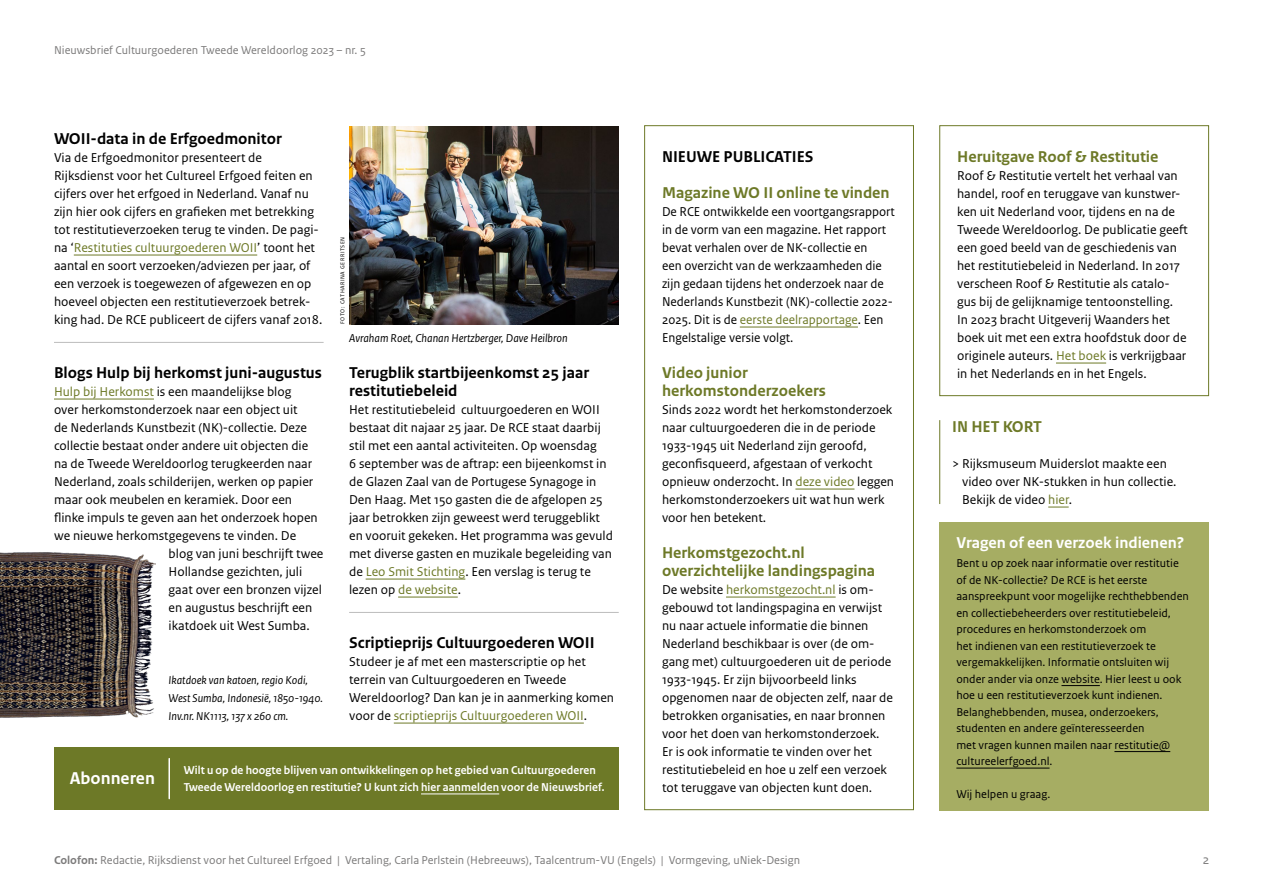
<style>
.page{position:relative;width:1263px;height:893px;background:#fff}
.page>*{position:absolute;margin:0;border:0;box-sizing:border-box;transform-origin:0 0}
.t1{font:700 18px "Rijksoverheid Sans Text";color:#fff}
.koppen{font:700 16.5px/18px "Rijksoverheid Sans Text";color:#000}
.koppen-2{font:700 16.5px/18px "Rijksoverheid Sans Text";color:#6d7927}
.koppen-3{font:700 16.5px "Rijksoverheid Sans Text";color:#fff}
.t2{font:13.5px/18px "Rijksoverheid Sans Text";color:#000}
.t3{font:13.5px "Rijksoverheid Sans Text";color:#7c7b7b}
.t4{font:12px/16.5px "Rijksoverheid Sans Text";color:#000}
.t5{font:12px "Rijksoverheid Sans Text";color:#7c7b7b}
.intro{font:700 12px/16.5px "Rijksoverheid Sans Heading";letter-spacing:.01em;color:#fff}
.bijschrift{font:italic 12px/18px "Rijksoverheid Sans Text";color:#000}
.fotocredit{font:6px "Rijksoverheid Sans Text";letter-spacing:.08em;color:#000}
.s1{color:#6d7927}
.s2{font-weight:700}
</style>
<div class="page">
<div style="left:939px;top:522px;width:270px;height:288px;background:#a6ad63"></div>
<hr style="left:1061px;top:685px;width:39px;height:1px;background:#000">
<hr style="left:1114px;top:751px;width:56px;height:1px;background:#000">
<hr style="left:956px;top:768px;width:93px;height:1px;background:#000">
<div style="left:54px;top:747px;width:565px;height:63px;background:#6d7927"></div>
<hr style="left:421px;top:794px;width:78px;height:1px;background:#fff">
<hr style="left:54px;top:342px;width:270px;height:1px;background:#bcbcbc">
<hr style="left:349px;top:612px;width:270px;height:1px;background:#bcbcbc">
<hr style="left:168px;top:759px;width:2px;height:40px;background:#fff">
<hr style="left:74px;top:255px;width:183px;height:1px;background:#6d7927">
<hr style="left:366px;top:579px;width:99px;height:1px;background:#6d7927">
<hr style="left:398px;top:597px;width:60px;height:1px;background:#6d7927">
<img style="left:0;top:552px;width:156px;height:166px">
<img style="left:349px;top:126px;width:270px;height:198px">
<hr style="left:54px;top:399px;width:100px;height:1px;background:#6d7927">
<hr style="left:394px;top:723px;width:190px;height:1px;background:#6d7927">
<hr style="left:740px;top:327px;width:118px;height:1px;background:#6d7927">
<hr style="left:795px;top:489px;width:59px;height:1px;background:#6d7927">
<hr style="left:726px;top:597px;width:110px;height:1px;background:#6d7927">
<div style="left:644px;top:125px;width:270px;height:685px;border:1px solid #6d7927"></div>
<hr style="left:1056px;top:363px;width:50px;height:1px;background:#6d7927">
<div style="left:939px;top:125px;width:270px;height:271px;border:1px solid #6d7927"></div>
<svg style="left:1048px;top:507px;width:21px;height:1px"></svg>
<hr style="left:939px;top:420px;width:1px;height:84px;background:#6d7927">
<p class="t5" style="left:54px;top:43px;width:313px">Nieuwsbrief Cultuurgoederen Tweede Wereldoorlog 2023 – nr. 5</p>
<p class="koppen" style="left:54px;top:130px;width:229px">WOII-data in de Erfgoedmonitor</p>
<p class="t2" style="left:54px;top:149px;width:270px">Via de Erfgoedmonitor presenteert de Rijksdienst voor het Cultureel Erfgoed feiten en cijfers over het erfgoed in Nederland. Vanaf nu zijn hier ook cijfers en grafieken met betrekking tot restitutieverzoeken terug te vinden. De pagi&shy;na ‘<span class="s1">Restituties cultuurgoederen WOII</span>’ toont het aantal en soort verzoeken/adviezen per jaar, of een verzoek is toegewezen of afgewezen en op hoeveel objecten een restitutieverzoek betrek&shy;king had. De RCE publiceert de cijfers vanaf 2018.</p>
<p class="koppen" style="left:54px;top:364px;width:269px">Blogs Hulp bij herkomst juni-augustus</p>
<p class="t2" style="left:54px;top:383px;width:239px"><span class="s1">Hulp bij Herkomst</span> is een maandelijkse blog</p>
<p class="t2" style="left:54px;top:401px;width:245px">over herkomstonderzoek naar een object uit</p>
<p class="t2" style="left:54px;top:419px;width:255px">de Nederlands Kunstbezit (NK)-collectie. Deze</p>
<p class="t2" style="left:54px;top:437px;width:256px">collectie bestaat onder andere uit objecten die</p>
<p class="t2" style="left:54px;top:455px;width:260px">na de Tweede Wereldoorlog terugkeerden naar</p>
<p class="t2" style="left:54px;top:473px;width:261px">Nederland, zoals schilderijen, werken op papier</p>
<p class="t2" style="left:54px;top:491px;width:240px">maar ook meubelen en keramiek. Door een</p>
<p class="t2" style="left:54px;top:509px;width:265px">flinke impuls te geven aan het onderzoek hopen</p>
<p class="t2" style="left:54px;top:527px;width:244px">we nieuwe herkomstgegevens te vinden. De</p>
<p class="t2" style="left:169px;top:545px;width:156px">blog van juni beschrijft twee</p>
<p class="t2" style="left:169px;top:563px;width:135px">Hollandse gezichten, juli</p>
<p class="t2" style="left:169px;top:581px;width:155px">gaat over een bronzen vijzel</p>
<p class="t2" style="left:169px;top:599px;width:145px">en augustus beschrijft een</p>
<p class="t2" style="left:169px;top:617px;width:143px">ikatdoek uit West Sumba.</p>
<p class="bijschrift" style="left:169px;top:671px;width:156px">Ikatdoek van katoen, regio Kodi,<br>West Sumba, Indonesië, 1850-1940.<br>Inv.nr. NK1113, 137 x 260 cm.</p>
<p class="fotocredit" style="left:339px;top:324px;width:89px;rotate:-90deg">FOTO: CATHARINA GERRITSEN</p>
<p class="bijschrift" style="left:349px;top:329px;width:220px">Avraham Roet, Chanan Hertzberger, Dave Heilbron</p>
<p class="koppen" style="left:349px;top:364px;width:241px">Terugblik startbijeenkomst 25 jaar restitutiebeleid</p>
<p class="t2" style="left:349px;top:401px;width:265px">Het restitutiebeleid cultuurgoederen en WOII bestaat dit najaar 25 jaar. De RCE staat daarbij stil met een aantal activiteiten. Op woensdag<br>6 september was de aftrap: een bijeenkomst in de Glazen Zaal van de Portugese Synagoge in Den Haag. Met 150 gasten die de afgelopen 25 jaar betrokken zijn geweest werd teruggeblikt en vooruit gekeken. Het programma was gevuld met diverse gasten en muzikale begeleiding van de <span class="s1">Leo Smit Stichting</span>. Een verslag is terug te lezen op <span class="s1">de website</span>.</p>
<p class="koppen" style="left:349px;top:634px;width:247px">Scriptieprijs Cultuurgoederen WOII</p>
<p class="t2" style="left:349px;top:653px;width:266px">Studeer je af met een masterscriptie op het terrein van Cultuurgoederen en Tweede Wereldoorlog? Dan kan je in aanmerking komen voor de <span class="s1">scriptieprijs Cultuurgoederen WOII</span>.</p>
<h1 class="t1" style="left:70px;top:768px;width:87px">Abonneren</h1>
<p class="intro" style="left:184px;top:762px;width:422px">Wilt u op de hoogte blijven van ontwikkelingen op het gebied van Cultuurgoederen<br>Tweede Wereldoorlog en restitutie? U kunt zich hier aanmelden voor de Nieuwsbrief.</p>
<p class="koppen" style="left:662px;top:148px;width:153px">NIEUWE PUBLICATIES</p>
<p class="koppen-2" style="left:662px;top:184px;width:229px">Magazine WO II online te vinden</p>
<p class="t2" style="left:662px;top:203px;width:234px">De RCE ontwikkelde een voortgangsrapport in de vorm van een magazine. Het rapport bevat verhalen over de NK-collectie en<br>een overzicht van de werkzaamheden die zijn gedaan tijdens het onderzoek naar de Nederlands Kunstbezit (NK)-collectie 2022- 2025. Dit is de <span class="s1">eerste deelrapportage</span>. Een Engelstalige versie volgt.</p>
<p class="koppen-2" style="left:662px;top:364px;width:165px">Video junior herkomstonderzoekers</p>
<p class="t2" style="left:662px;top:401px;width:234px">Sinds 2022 wordt het herkomstonderzoek naar cultuurgoederen die in de periode 1933-1945 uit Nederland zijn geroofd, geconfisqueerd, afgestaan of verkocht opnieuw onderzocht. In <span class="s1">deze video</span> leggen herkomstonderzoekers uit wat hun werk voor hen betekent.</p>
<p class="koppen-2" style="left:662px;top:544px;width:215px">Herkomstgezocht.nl overzichtelijke landingspagina</p>
<p class="t2" style="left:662px;top:581px;width:232px">De website <span class="s1">herkomstgezocht.nl</span> is om&shy;gebouwd tot landingspagina en verwijst nu naar actuele informatie die binnen Nederland beschikbaar is over (de om&shy;gang met) cultuurgoederen uit de periode 1933-1945. Er zijn bijvoorbeeld links opgenomen naar de objecten zelf, naar de betrokken organisaties, en naar bronnen voor het doen van herkomstonderzoek.<br>Er is ook informatie te vinden over het restitutiebeleid en hoe u zelf een verzoek tot teruggave van objecten kunt doen.</p>
<p class="t5" style="left:54px;top:853px;width:748px"><span class="s2">Colofon:</span> Redactie, Rijksdienst voor het Cultureel Erfgoed | Vertaling, Carla Perlstein (Hebreeuws), Taalcentrum-VU (Engels) | Vormgeving, uNiek-Design</p>
<p class="koppen-2" style="left:957px;top:148px;width:203px">Heruitgave Roof &amp; Restitutie</p>
<p class="t2" style="left:957px;top:167px;width:232px">Roof &amp; Restitutie vertelt het verhaal van handel, roof en teruggave van kunstwer&shy;ken uit Nederland voor, tijdens en na de Tweede Wereldoorlog. De publicatie geeft een goed beeld van de geschiedenis van het restitutiebeleid in Nederland. In 2017 verscheen Roof &amp; Restitutie als catalo&shy;gus bij de gelijknamige tentoonstelling.<br>In 2023 bracht Uitgeverij Waanders het boek uit met een extra hoofdstuk door de originele auteurs. <span class="s1">Het boek</span> is verkrijgbaar in het Nederlands en in het Engels.</p>
<p class="koppen-2" style="left:952px;top:418px;width:91px">IN HET KORT</p>
<p class="t2" style="left:962px;top:455px;width:216px;text-indent:-10px">&gt; Rijksmuseum Muiderslot maakte een video over NK-stukken in hun collectie.<br>Bekijk de video <span class="s1">hier</span>.</p>
<p class="koppen-3" style="left:956px;top:533px;width:229px">Vragen of een verzoek indienen?</p>
<p class="t4" style="left:956px;top:555px;width:234px">Bent u op zoek naar informatie over restitutie of de NK-collectie? De RCE is het eerste aanspreekpunt voor mogelijke rechthebbenden en collectiebeheerders over restitutiebeleid, procedures en herkomstonderzoek om<br>het indienen van een restitutieverzoek te vergemakkelijken. Informatie ontsluiten wij onder ander via onze website. Hier leest u ook</p>
<p class="t4" style="left:956px;top:687px;width:215px">hoe u een restitutieverzoek kunt indienen.<br>Belanghebbenden, musea, onderzoekers, studenten en andere geïnteresseerden<br>met vragen kunnen mailen naar restitutie@ cultureelerfgoed.nl.</p>
<p class="t4" style="left:956px;top:786px;width:95px">Wij helpen u graag.</p>
<p class="t3" style="left:1203px;top:852px;width:8px">2</p>
</div>
